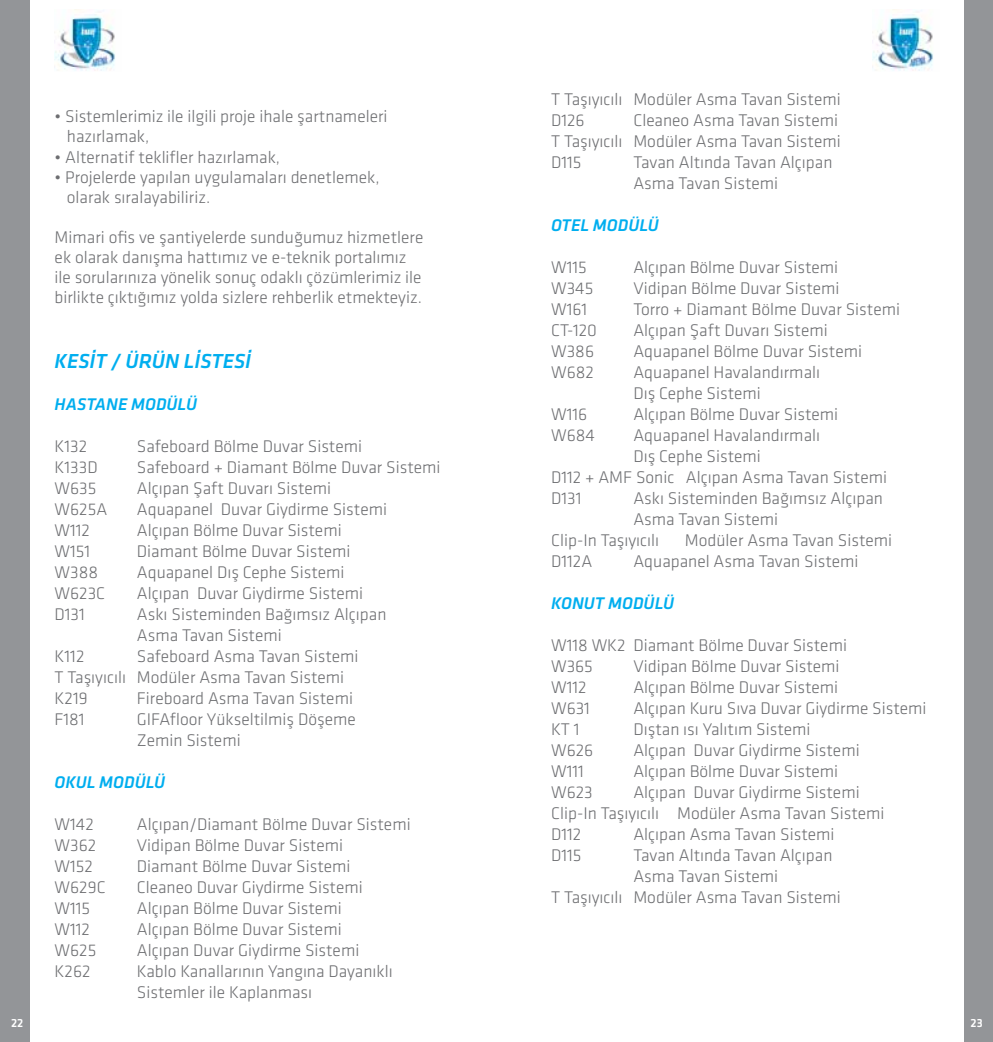
<style>
.page{position:relative;width:993px;height:1042px;background:#fff}
.page>*{position:absolute;margin:0;border:0;box-sizing:border-box;transform-origin:0 0}
.t1{font:italic 500 21px "Klavika";color:#00aeef}
.t2{font:300 17.5px/21px "Klavika";color:#6d6e71}
.t3{font:italic 500 17.5px "Klavika";color:#00aeef}
.t4{font:500 12.25px "Klavika";color:#fff}
</style>
<div class="page">
<div style="left:0;top:0;width:30px;height:1042px;background:#939598"></div>
<div style="left:964px;top:0;width:28px;height:1042px;background:#939598"></div>
<img style="left:55px;top:10px;width:60px;height:61px">
<img style="left:872px;top:10px;width:61px;height:61px">
<p class="t2" style="left:67px;top:107px;width:322px;line-height:20.1px;text-indent:-12px">• Sistemlerimiz ile ilgili proje ihale şartnameleri hazırlamak,</p>
<p class="t2" style="left:55px;top:147px;width:227px">• Alternatif teklifler hazırlamak,</p>
<p class="t2" style="left:67px;top:167px;width:314px;line-height:20.1px;text-indent:-12px">• Projelerde yapılan uygulamaları denetlemek, olarak sıralayabiliriz.</p>
<p class="t2" style="left:55px;top:227px;width:370px;line-height:20.1px">Mimari ofis ve şantiyelerde sunduğumuz hizmetlere ek olarak danışma hattımız ve e-teknik portalımız ile sorularınıza yönelik sonuç odaklı çözümlerimiz ile birlikte çıktığımız yolda sizlere rehberlik etmekteyiz.</p>
<p class="t1" style="left:55px;top:350px;width:198px">KESİT / ÜRÜN LİSTESİ</p>
<p class="t3" style="left:55px;top:395px;width:144px">HASTANE MODÜLÜ</p>
<p class="t2" style="left:55px;top:436px;width:34px">K132</p>
<p class="t2" style="left:137px;top:436px;width:227px">Safeboard Bölme Duvar Sistemi</p>
<p class="t2" style="left:55px;top:457px;width:45px">K133D</p>
<p class="t2" style="left:137px;top:457px;width:305px">Safeboard + Diamant Bölme Duvar Sistemi</p>
<p class="t2" style="left:55px;top:478px;width:43px">W635</p>
<p class="t2" style="left:137px;top:478px;width:196px">Alçıpan Şaft Duvarı Sistemi</p>
<p class="t2" style="left:55px;top:499px;width:54px">W625A</p>
<p class="t2" style="left:137px;top:499px;width:251px">Aquapanel Duvar Giydirme Sistemi</p>
<p class="t2" style="left:55px;top:520px;width:37px">W112</p>
<p class="t2" style="left:137px;top:520px;width:206px">Alçıpan Bölme Duvar Sistemi</p>
<p class="t2" style="left:55px;top:541px;width:37px">W151</p>
<p class="t2" style="left:137px;top:541px;width:215px">Diamant Bölme Duvar Sistemi</p>
<p class="t2" style="left:55px;top:562px;width:45px">W388</p>
<p class="t2" style="left:137px;top:562px;width:209px">Aquapanel Dış Cephe Sistemi</p>
<p class="t2" style="left:55px;top:583px;width:52px">W623C</p>
<p class="t2" style="left:137px;top:583px;width:228px">Alçıpan Duvar Giydirme Sistemi</p>
<p class="t2" style="left:55px;top:604px;width:32px">D131</p>
<p class="t2" style="left:137px;top:604px;width:251px">Askı Sisteminden Bağımsız Alçıpan<br>Asma Tavan Sistemi</p>
<p class="t2" style="left:55px;top:646px;width:31px">K112</p>
<p class="t2" style="left:55px;top:646px;width:305px;text-indent:82px">Safeboard Asma Tavan Sistemi<br>T Taşıyıcılı Modüler Asma Tavan Sistemi<br>K219</p>
<p class="t2" style="left:137px;top:688px;width:217px">Fireboard Asma Tavan Sistemi</p>
<p class="t2" style="left:55px;top:709px;width:31px">F181</p>
<p class="t2" style="left:137px;top:709px;width:220px">GIFAfloor Yükseltilmiş Döşeme<br>Zemin Sistemi</p>
<p class="t3" style="left:55px;top:773px;width:112px">OKUL MODÜLÜ</p>
<p class="t2" style="left:55px;top:814px;width:41px">W142</p>
<p class="t2" style="left:137px;top:814px;width:275px">Alçıpan/Diamant Bölme Duvar Sistemi</p>
<p class="t2" style="left:55px;top:835px;width:43px">W362</p>
<p class="t2" style="left:137px;top:835px;width:208px">Vidipan Bölme Duvar Sistemi</p>
<p class="t2" style="left:55px;top:856px;width:40px">W152</p>
<p class="t2" style="left:137px;top:856px;width:215px">Diamant Bölme Duvar Sistemi</p>
<p class="t2" style="left:55px;top:877px;width:52px">W629C</p>
<p class="t2" style="left:137px;top:877px;width:227px">Cleaneo Duvar Giydirme Sistemi</p>
<p class="t2" style="left:55px;top:898px;width:37px">W115</p>
<p class="t2" style="left:137px;top:898px;width:206px">Alçıpan Bölme Duvar Sistemi</p>
<p class="t2" style="left:55px;top:919px;width:37px">W112</p>
<p class="t2" style="left:137px;top:919px;width:206px">Alçıpan Bölme Duvar Sistemi</p>
<p class="t2" style="left:55px;top:940px;width:43px">W625</p>
<p class="t2" style="left:137px;top:940px;width:224px">Alçıpan Duvar Giydirme Sistemi</p>
<p class="t2" style="left:55px;top:961px;width:37px">K262</p>
<p class="t2" style="left:137px;top:961px;width:257px">Kablo Kanallarının Yangına Dayanıklı<br>Sistemler ile Kaplanması</p>
<p class="t2" style="left:551px;top:89px;width:291px">T Taşıyıcılı Modüler Asma Tavan Sistemi<br>D126</p>
<p class="t2" style="left:551px;top:110px;width:291px;text-indent:82px">Cleaneo Asma Tavan Sistemi<br>T Taşıyıcılı Modüler Asma Tavan Sistemi<br>D115</p>
<p class="t2" style="left:633px;top:152px;width:200px">Tavan Altında Tavan Alçıpan<br>Asma Tavan Sistemi</p>
<p class="t3" style="left:551px;top:216px;width:109px">OTEL MODÜLÜ</p>
<p class="t2" style="left:551px;top:257px;width:37px">W115</p>
<p class="t2" style="left:633px;top:257px;width:206px">Alçıpan Bölme Duvar Sistemi</p>
<p class="t2" style="left:551px;top:278px;width:44px">W345</p>
<p class="t2" style="left:633px;top:278px;width:208px">Vidipan Bölme Duvar Sistemi</p>
<p class="t2" style="left:551px;top:299px;width:37px">W161</p>
<p class="t2" style="left:633px;top:299px;width:268px">Torro + Diamant Bölme Duvar Sistemi</p>
<p class="t2" style="left:551px;top:320px;width:47px">CT-120</p>
<p class="t2" style="left:633px;top:320px;width:196px">Alçıpan Şaft Duvarı Sistemi</p>
<p class="t2" style="left:551px;top:341px;width:44px">W386</p>
<p class="t2" style="left:633px;top:341px;width:230px">Aquapanel Bölme Duvar Sistemi</p>
<p class="t2" style="left:551px;top:362px;width:44px">W682</p>
<p class="t2" style="left:633px;top:362px;width:188px">Aquapanel Havalandırmalı<br>Dış Cephe Sistemi</p>
<p class="t2" style="left:551px;top:404px;width:38px">W116</p>
<p class="t2" style="left:633px;top:404px;width:206px">Alçıpan Bölme Duvar Sistemi</p>
<p class="t2" style="left:551px;top:425px;width:45px">W684</p>
<p class="t2" style="left:633px;top:425px;width:188px">Aquapanel Havalandırmalı</p>
<p class="t2" style="left:633px;top:446px;width:129px">Dış Cephe Sistemi</p>
<p class="t2" style="left:551px;top:467px;width:337px">D112 + AMF Sonic Alçıpan Asma Tavan Sistemi</p>
<p class="t2" style="left:551px;top:488px;width:32px">D131</p>
<p class="t2" style="left:633px;top:488px;width:251px">Askı Sisteminden Bağımsız Alçıpan</p>
<p class="t2" style="left:633px;top:509px;width:146px">Asma Tavan Sistemi</p>
<p class="t2" style="left:551px;top:530px;width:109px">Clip-In Taşıyıcılı</p>
<p class="t2" style="left:684px;top:530px;width:209px">Modüler Asma Tavan Sistemi</p>
<p class="t2" style="left:551px;top:551px;width:43px">D112A</p>
<p class="t2" style="left:633px;top:551px;width:226px">Aquapanel Asma Tavan Sistemi</p>
<p class="t3" style="left:551px;top:594px;width:124px">KONUT MODÜLÜ</p>
<p class="t2" style="left:551px;top:635px;width:297px">W118 WK2 Diamant Bölme Duvar Sistemi<br>W365</p>
<p class="t2" style="left:633px;top:656px;width:208px">Vidipan Bölme Duvar Sistemi</p>
<p class="t2" style="left:551px;top:677px;width:37px">W112</p>
<p class="t2" style="left:633px;top:677px;width:206px">Alçıpan Bölme Duvar Sistemi</p>
<p class="t2" style="left:551px;top:698px;width:40px">W631</p>
<p class="t2" style="left:633px;top:698px;width:294px">Alçıpan Kuru Sıva Duvar Giydirme Sistemi</p>
<p class="t2" style="left:551px;top:719px;width:30px">KT 1</p>
<p class="t2" style="left:633px;top:719px;width:178px">Dıştan ısı Yalıtım Sistemi</p>
<p class="t2" style="left:551px;top:740px;width:44px">W626</p>
<p class="t2" style="left:633px;top:740px;width:228px">Alçıpan Duvar Giydirme Sistemi</p>
<p class="t2" style="left:551px;top:761px;width:34px">W111</p>
<p class="t2" style="left:633px;top:761px;width:206px">Alçıpan Bölme Duvar Sistemi</p>
<p class="t2" style="left:551px;top:782px;width:43px">W623</p>
<p class="t2" style="left:551px;top:782px;width:335px;text-indent:82px">Alçıpan Duvar Giydirme Sistemi<br>Clip-In Taşıyıcılı Modüler Asma Tavan Sistemi<br>D112</p>
<p class="t2" style="left:633px;top:824px;width:203px">Alçıpan Asma Tavan Sistemi</p>
<p class="t2" style="left:551px;top:845px;width:32px">D115</p>
<p class="t2" style="left:633px;top:845px;width:200px">Tavan Altında Tavan Alçıpan</p>
<p class="t2" style="left:633px;top:866px;width:146px">Asma Tavan Sistemi</p>
<p class="t2" style="left:551px;top:887px;width:291px">T Taşıyıcılı Modüler Asma Tavan Sistemi</p>
<p class="t4" style="left:11px;top:1016px;width:14px">22</p>
<p class="t4" style="left:970px;top:1016px;width:14px">23</p>
</div>
